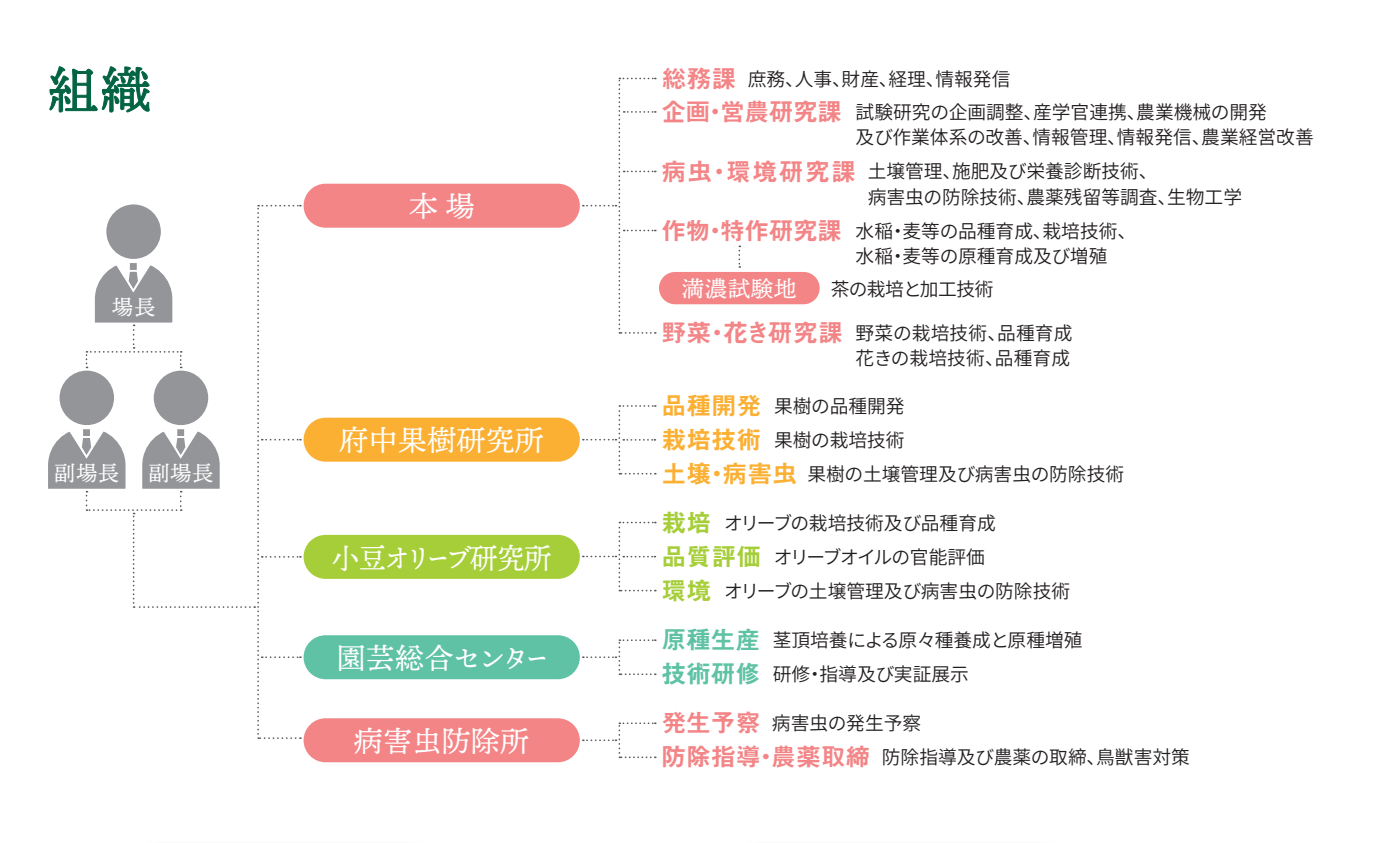
<style>
.page{position:relative;width:1395px;height:843px;background:#fff}
.page>*{position:absolute;margin:0;border:0;box-sizing:border-box;transform-origin:0 0}
.t1{font:50px "Ten Mincho";color:#026442}
.t2{font:29.25px "Ten Mincho";color:#fff}
.t3{font:29.25px "Ten Mincho";letter-spacing:-.08em;color:#fff;scale:.94 1}
.t4{font:29.25px "Ten Mincho";letter-spacing:-.025em;color:#fff}
.t5{font:22.5px "Ten Mincho";letter-spacing:.02em;color:#fff}
.t6{font:21.5px "Ten Mincho";letter-spacing:.02em;color:#fff}
.t7{font:600 18.75px/34px "Noto Sans CJ Kjp";color:#231f20}
.t8{font:600 18.75px/34px "Noto Sans CJ Kjp";letter-spacing:-.02em;color:#231f20}
.t9{font:600 18.75px "Noto Sans CJ Kjp";letter-spacing:-.03em;color:#231f20}
.s1{font-family:"Midashi Go Pr 5 MB31";font-weight:400;font-size:25px;color:#f38587}
.s2{font-family:"Midashi Go Pr 5 MB31";font-weight:400;font-size:25px;color:#fbb033}
.s3{font-family:"Midashi Go Pr 5 MB31";font-weight:400;font-size:25px;color:#a6ce39}
.s4{font-family:"Midashi Go Pr 5 MB31";font-weight:400;font-size:25px;color:#5fc2a4}
</style>
<div class="page">
<svg style="left:49px;top:66px;width:100px;height:46px"></svg>
<div style="left:304px;top:184px;width:276px;height:44px;background:#f38587;border-radius:22px"></div>
<div style="left:304px;top:417px;width:276px;height:44px;background:#fbb033;border-radius:22px"></div>
<div style="left:304px;top:535px;width:276px;height:44px;background:#a6ce39;border-radius:22px"></div>
<div style="left:304px;top:635px;width:276px;height:44px;background:#5fc2a4;border-radius:22px"></div>
<div style="left:304px;top:718px;width:276px;height:44px;background:#f38587;border-radius:22px"></div>
<svg style="left:583px;top:639px;width:73px;height:36px"></svg>
<svg style="left:583px;top:722px;width:73px;height:36px"></svg>
<div style="left:659px;top:272px;width:160px;height:32px;background:#f38587;border-radius:16px"></div>
<svg style="left:738px;top:245px;width:2px;height:23px"></svg>
<svg style="left:583px;top:78px;width:73px;height:256px"></svg>
<svg style="left:583px;top:405px;width:73px;height:69px"></svg>
<svg style="left:583px;top:521px;width:73px;height:70px"></svg>
<svg style="left:48px;top:205px;width:253px;height:534px"></svg>
<h1 class="t1" style="left:48px;top:62px;width:104px">組織</h1>
<p class="t6" style="left:112px;top:295px;width:45px">場長</p>
<p class="t6" style="left:54px;top:461px;width:66px">副場長</p>
<p class="t6" style="left:148px;top:461px;width:66px">副場長</p>
<h2 class="t2" style="left:409px;top:190px;width:68px">本 場</h2>
<h2 class="t2" style="left:339px;top:424px;width:206px">府中果樹研究所</h2>
<h2 class="t3" style="left:332px;top:541px;width:235px">小豆オリーブ研究所</h2>
<h2 class="t4" style="left:337px;top:641px;width:214px">園芸総合センター</h2>
<h2 class="t2" style="left:354px;top:724px;width:177px">病害虫防除所</h2>
<p class="t7" style="left:661px;top:62px;width:607px;line-height:33.2px"><span class="s1">総務課</span> 庶務、人事、財産、経理、情報発信<br><span class="s1">企画・営農研究課</span> 試験研究の企画調整、産学官連携、農業機械の開発</p>
<p class="t7" style="left:661px;top:121px;width:654px;text-indent:194px">及び作業体系の改善、情報管理、情報発信、農業経営改善<span class="s1">病虫・環境研究課</span> 土壌管理、施肥及び栄養診断技術、</p>
<p class="t7" style="left:867px;top:180px;width:376px">病害虫の防除技術、農薬残留等調査、生物工学</p>
<p class="t7" style="left:855px;top:218px;width:282px;line-height:25.5px;text-indent:-194px"><span class="s1">作物・特作研究課</span> 水稲・麦等の品種育成、栽培技術、水稲・麦等の原種育成及び増殖</p>
<p class="t5" style="left:682px;top:276px;width:116px">満濃試験地</p>
<p class="t9" style="left:831px;top:278px;width:164px">茶の栽培と加工技術</p>
<p class="t7" style="left:661px;top:321px;width:413px;line-height:25.5px;text-align:right"><span class="s1">野菜・花き研究課</span> 野菜の栽培技術、品種育成花きの栽培技術、品種育成</p>
<p class="t7" style="left:661px;top:389px;width:245px"><span class="s2">品種開発</span> 果樹の品種開発</p>
<p class="t7" style="left:661px;top:423px;width:245px"><span class="s2">栽培技術</span> 果樹の栽培技術</p>
<p class="t7" style="left:661px;top:457px;width:464px"><span class="s2">土壌・病害虫</span>果樹の土壌管理及び病害虫の防除技術</p>
<p class="t7" style="left:661px;top:506px;width:336px"><span class="s3">栽培</span> オリーブの栽培技術及び品種育成</p>
<p class="t8" style="left:661px;top:540px;width:410px"><span class="s3">品質評価</span> オリーブオイルの官能評価<br><span class="s3">環境</span> オリーブの土壌管理及び病害虫の防除技術</p>
<p class="t7" style="left:661px;top:623px;width:423px"><span class="s4">原種生産</span> 茎頂培養による原々種養成と原種増殖<span class="s4">技術研修</span> 研修・指導及び実証展示</p>
<p class="t7" style="left:661px;top:706px;width:530px"><span class="s1">発生予察</span> 病害虫の発生予察<br><span class="s1">防除指導・農薬取締</span> 防除指導及び農薬の取締、鳥獣害対策</p>
</div>
